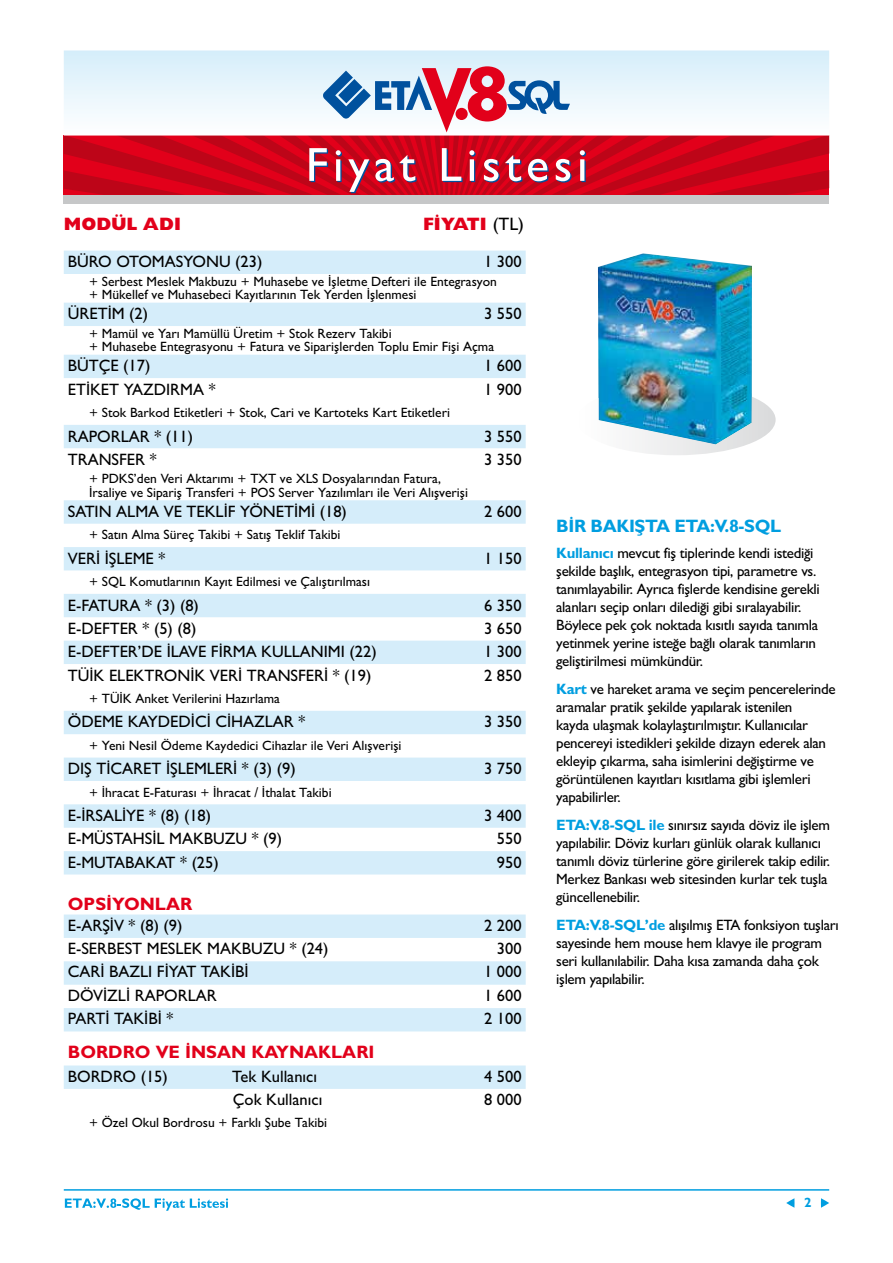
<style>
.page{position:relative;width:893px;height:1263px;background:#fff}
.page>*{position:absolute;margin:0;border:0;box-sizing:border-box;transform-origin:0 0}
.t1{font:18px "Gill Sans Bold Tr";color:#e2001a}
.t2{font:18px "Gill Sans Bold Tr";letter-spacing:-.02em;color:#009ee0}
.t3{font:18px "Gill Sans Extra Bold Tr";color:#e2001a}
.t4{font:16.5px "Gill Sans Normal Tr";color:#000}
.t5{font:15px/18px "Gill Sans Normal Tr";letter-spacing:-.02em;color:#000}
.t6{font:13.5px/13.5px "Gill Sans Normal Tr";color:#000}
.t7{font:13.5px "Gill Sans Bold Tr";color:#009ee0}
.s1{font-family:"Gill Sans Normal Tr";color:#000}
.s2{font-family:"Gill Sans Bold Tr";color:#009ee0}
</style>
<div class="page">
<svg style="left:65px;top:1198px;width:163px;height:13px"></svg>
<hr style="left:64px;top:1189px;width:765px;height:2px;background:#009ee0">
<svg style="left:821px;top:1198px;width:8px;height:10px"></svg>
<svg style="left:786px;top:1198px;width:8px;height:10px"></svg>
<img style="left:598px;top:253px;width:154px;height:144px">
<img style="left:598px;top:397px;width:178px;height:58px">
<div style="left:64px;top:144px;width:765px;height:60px;background:#c6c7c8"></div>
<div style="left:64px;top:50px;width:765px;height:86px;background:#d8effa"></div>
<svg style="left:64px;top:66px;width:765px;height:129px"></svg>
<svg style="left:64px;top:251px;width:462px;height:623px"></svg>
<svg style="left:64px;top:914px;width:462px;height:175px;fill:#d5edfa"></svg>
<p class="t3" style="left:64px;top:214px;width:119px">MODÜL ADI</p>
<p class="t3" style="left:423px;top:214px;width:103px">FİYATI <span class="s1">(TL)</span></p>
<p class="t4" style="left:68px;top:252px;width:196px">BÜRO OTOMASYONU (23)</p>
<p class="t4" style="left:484px;top:252px;width:39px">1 300</p>
<p class="t6" style="left:89px;top:274px;width:409px">+ Serbest Meslek Makbuzu + Muhasebe ve İşletme Defteri ile Entegrasyon + Mükellef ve Muhasebeci Kayıtlarının Tek Yerden İşlenmesi</p>
<p class="t4" style="left:68px;top:304px;width:82px">ÜRETİM (2)</p>
<p class="t4" style="left:484px;top:304px;width:39px">3 550</p>
<p class="t6" style="left:89px;top:326px;width:407px">+ Mamül ve Yarı Mamüllü Üretim + Stok Rezerv Takibi<br>+ Muhasebe Entegrasyonu + Fatura ve Siparişlerden Toplu Emir Fişi Açma</p>
<p class="t4" style="left:68px;top:356px;width:84px">BÜTÇE (17)</p>
<p class="t4" style="left:484px;top:356px;width:39px">1 600</p>
<p class="t4" style="left:68px;top:380px;width:149px">ETİKET YAZDIRMA *</p>
<p class="t4" style="left:484px;top:380px;width:39px">1 900</p>
<p class="t6" style="left:89px;top:406px;width:362px">+ Stok Barkod Etiketleri + Stok, Cari ve Kartoteks Kart Etiketleri</p>
<p class="t4" style="left:68px;top:426px;width:127px">RAPORLAR * (11)</p>
<p class="t4" style="left:484px;top:426px;width:39px">3 550</p>
<p class="t4" style="left:68px;top:450px;width:90px">TRANSFER *</p>
<p class="t4" style="left:484px;top:450px;width:39px">3 350</p>
<p class="t6" style="left:89px;top:472px;width:380px">+ PDKS’den Veri Aktarımı + TXT ve XLS Dosyalarından Fatura,<br>İrsaliye ve Sipariş Transferi + POS Server Yazılımları ile Veri Alışverişi</p>
<p class="t4" style="left:68px;top:502px;width:281px">SATIN ALMA VE TEKLİF YÖNETİMİ (18)</p>
<p class="t4" style="left:484px;top:502px;width:39px">2 600</p>
<p class="t6" style="left:89px;top:528px;width:253px">+ Satın Alma Süreç Takibi + Satış Teklif Takibi</p>
<p class="t4" style="left:68px;top:549px;width:99px">VERİ İŞLEME *</p>
<p class="t4" style="left:484px;top:549px;width:39px">1 150</p>
<p class="t6" style="left:89px;top:575px;width:283px">+ SQL Komutlarının Kayıt Edilmesi ve Çalıştırılması</p>
<p class="t4" style="left:68px;top:595px;width:133px">E-FATURA * (3) (8)</p>
<p class="t4" style="left:484px;top:595px;width:39px">6 350</p>
<p class="t4" style="left:68px;top:619px;width:130px">E-DEFTER * (5) (8)</p>
<p class="t4" style="left:484px;top:619px;width:39px">3 650</p>
<p class="t4" style="left:68px;top:642px;width:310px">E-DEFTER’DE İLAVE FİRMA KULLANIMI (22)</p>
<p class="t4" style="left:484px;top:642px;width:39px">1 300</p>
<p class="t4" style="left:68px;top:665px;width:305px">TÜİK ELEKTRONİK VERİ TRANSFERİ * (19)</p>
<p class="t4" style="left:484px;top:665px;width:39px">2 850</p>
<p class="t6" style="left:89px;top:692px;width:192px">+ TÜİK Anket Verilerini Hazırlama</p>
<p class="t4" style="left:68px;top:712px;width:239px">ÖDEME KAYDEDİCİ CİHAZLAR *</p>
<p class="t4" style="left:484px;top:712px;width:39px">3 350</p>
<p class="t6" style="left:89px;top:738px;width:314px">+ Yeni Nesil Ödeme Kaydedici Cihazlar ile Veri Alışverişi</p>
<p class="t4" style="left:68px;top:759px;width:229px">DIŞ TİCARET İŞLEMLERİ * (3) (9)</p>
<p class="t4" style="left:484px;top:759px;width:39px">3 750</p>
<p class="t6" style="left:89px;top:785px;width:244px">+ İhracat E-Faturası + İhracat / İthalat Takibi</p>
<p class="t4" style="left:68px;top:806px;width:145px">E-İRSALİYE * (8) (18)</p>
<p class="t4" style="left:484px;top:806px;width:39px">3 400</p>
<p class="t4" style="left:68px;top:829px;width:216px">E-MÜSTAHSİL MAKBUZU * (9)</p>
<p class="t4" style="left:497px;top:829px;width:26px">550</p>
<p class="t4" style="left:68px;top:853px;width:152px">E-MUTABAKAT * (25)</p>
<p class="t4" style="left:497px;top:853px;width:26px">950</p>
<p class="t1" style="left:68px;top:894px;width:126px">OPSİYONLAR</p>
<p class="t4" style="left:68px;top:915px;width:116px">E-ARŞİV * (8) (9)</p>
<p class="t4" style="left:484px;top:915px;width:39px">2 200</p>
<p class="t4" style="left:68px;top:939px;width:262px">E-SERBEST MESLEK MAKBUZU * (24)</p>
<p class="t4" style="left:497px;top:939px;width:26px">300</p>
<p class="t4" style="left:68px;top:962px;width:182px">CARİ BAZLI FİYAT TAKİBİ</p>
<p class="t4" style="left:484px;top:962px;width:39px">1 000</p>
<p class="t4" style="left:68px;top:986px;width:150px">DÖVİZLİ RAPORLAR</p>
<p class="t4" style="left:484px;top:986px;width:39px">1 600</p>
<p class="t4" style="left:68px;top:1009px;width:107px">PARTİ TAKİBİ *</p>
<p class="t4" style="left:484px;top:1009px;width:39px">2 100</p>
<p class="t1" style="left:68px;top:1042px;width:308px">BORDRO VE İNSAN KAYNAKLARI</p>
<p class="t4" style="left:68px;top:1066px;width:102px">BORDRO (15)</p>
<p class="t4" style="left:232px;top:1066px;width:86px">Tek Kullanıcı</p>
<p class="t4" style="left:484px;top:1066px;width:39px">4 500</p>
<p class="t4" style="left:233px;top:1090px;width:91px">Çok Kullanıcı</p>
<p class="t4" style="left:484px;top:1090px;width:39px">8 000</p>
<p class="t6" style="left:89px;top:1116px;width:240px">+ Özel Okul Bordrosu + Farklı Şube Takibi</p>
<p class="t2" style="left:556px;top:515px;width:227px">BİR BAKIŞTA ETA:V.8-SQL</p>
<p class="t5" style="left:556px;top:544px;width:265px"><span class="s2">Kullanıcı</span> mevcut fiş tiplerinde kendi istediği şekilde başlık, entegrasyon tipi, parametre vs. tanımlayabilir. Ayrıca fişlerde kendisine gerekli alanları seçip onları dilediği gibi sıralayabilir.<br>Böylece pek çok noktada kısıtlı sayıda tanımla yetinmek yerine isteğe bağlı olarak tanımların geliştirilmesi mümkündür.</p>
<p class="t5" style="left:556px;top:680px;width:281px"><span class="s2">Kart</span> ve hareket arama ve seçim pencerelerinde aramalar pratik şekilde yapılarak istenilen<br>kayda ulaşmak kolaylaştırılmıştır. Kullanıcılar pencereyi istedikleri şekilde dizayn ederek alan ekleyip çıkarma, saha isimlerini değiştirme ve görüntülenen kayıtları kısıtlama gibi işlemleri yapabilirler.</p>
<p class="t5" style="left:556px;top:816px;width:275px"><span class="s2">ETA:V.8-SQL ile</span> sınırsız sayıda döviz ile işlem yapılabilir. Döviz kurları günlük olarak kullanıcı tanımlı döviz türlerine göre girilerek takip edilir.<br>Merkez Bankası web sitesinden kurlar tek tuşla güncellenebilir.</p>
<p class="t5" style="left:556px;top:916px;width:284px"><span class="s2">ETA:V.8-SQL’de</span> alışılmış ETA fonksiyon tuşları sayesinde hem mouse hem klavye ile program seri kullanılabilir. Daha kısa zamanda daha çok işlem yapılabilir.</p>
<p class="t7" style="left:804px;top:1195px;width:9px">2</p>
</div>
